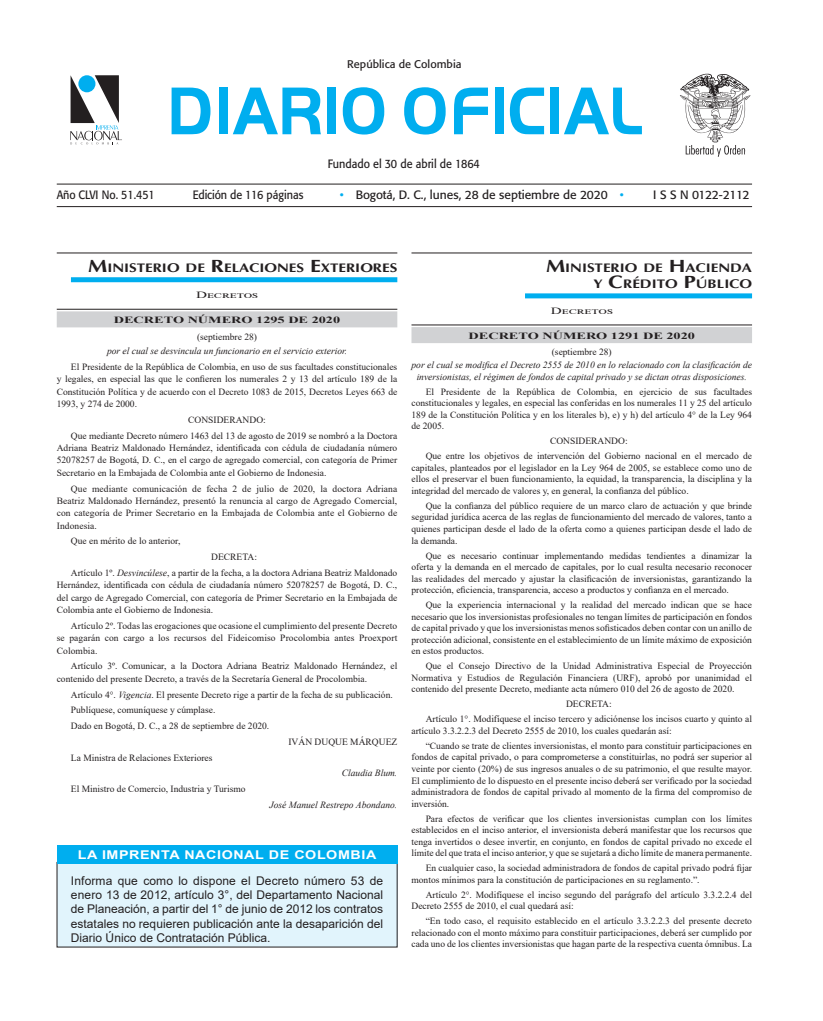
<style>
.page{position:relative;width:823px;height:1021px;background:#fff}
.page>*{position:absolute;margin:0;border:0;box-sizing:border-box;transform-origin:0 0}
.t1{font:700 70px "Handel Got D";color:#00aeef;scale:.9 1}
.t2{font:700 12.6px/16.1px "Ottawa";color:#231f20;text-align:right;scale:1.2 1}
.t3{font:700 12.1px "Arial";letter-spacing:.04em;color:#fff;scale:1.18 1}
.t4{font:12px/14.4px "Arial";color:#231f20;text-align:justify}
.t5{font:12px "Formata";color:#231f20;scale:.9 1}
.t6{font:12px "Formata";color:#231f20}
.t7{font:12px "Formata";letter-spacing:-.04em;color:#231f20}
.t8{font:11px "Formata";color:#231f20}
.t9{font:9.5px/11.5px "Times New Roman";color:#231f20;text-align:justify}
.t10{font:italic 9.5px/11.5px "Times New Roman";color:#231f20;text-align:center}
.t11{font:700 9.5px "Times New Roman";color:#231f20;scale:1.5 1}
.t12{font:9.5px "Times New Roman";color:#231f20;scale:1.6 1}
.s1{color:#00aeef}
.s2{font-size:18px}
.s3{font-style:italic}
</style>
<div class="page">
<svg style="left:680px;top:73px;width:70px;height:84px"></svg>
<hr style="left:57px;top:183px;width:694px;height:1px;background:#231f20">
<hr style="left:57px;top:206px;width:694px;height:1px;background:#231f20">
<svg style="left:70px;top:75px;width:52px;height:69px"></svg>
<div style="left:57px;top:862px;width:340px;height:85px;background:#e1f4fc"></div>
<div style="left:57px;top:845px;width:340px;height:18px;background:#00aeef"></div>
<hr style="left:57px;top:252px;width:340px;height:1px;background:#231f20">
<div style="left:71px;top:277px;width:326px;height:5px;background:#00aeef"></div>
<hr style="left:57px;top:309px;width:340px;height:1px;background:#231f20">
<div style="left:57px;top:311px;width:340px;height:16px;background:#d1d2d4"></div>
<hr style="left:411px;top:252px;width:340px;height:1px;background:#231f20">
<div style="left:524px;top:293px;width:227px;height:5px;background:#00aeef"></div>
<hr style="left:411px;top:325px;width:340px;height:1px;background:#231f20">
<div style="left:411px;top:327px;width:340px;height:16px;background:#d1d2d4"></div>
<p class="t8" style="left:347px;top:59px;width:116px">República de Colombia</p>
<h1 class="t1" style="left:167px;top:69px;width:529px">DIARIO OFICIAL</h1>
<p class="t5" style="left:328px;top:158px;width:170px">Fundado el 30 de abril de 1864</p>
<p class="t5" style="left:57px;top:189px;width:110px">Año CLVI No. 51.451</p>
<p class="t5" style="left:193px;top:189px;width:125px">Edición de 116 páginas</p>
<p class="t6" style="left:339px;top:189px;width:285px"><span class="s1">•</span> Bogotá, D. C., lunes, 28 de septiembre de 2020 <span class="s1">•</span></p>
<p class="t7" style="left:652px;top:189px;width:98px">I S S N 0122-2112</p>
<h2 class="t2" style="left:88px;top:260px;width:259px"><span class="s2">M</span>INISTERIO DE <span class="s2">R</span>ELACIONES <span class="s2">E</span>XTERIORES</h2>
<p class="t12" style="left:196px;top:288px;width:40px">Decretos</p>
<p class="t11" style="left:114px;top:314px;width:152px">DECRETO NÚMERO 1295 DE 2020</p>
<p class="t9" style="left:197px;top:332px;width:61px">(septiembre 28)</p>
<p class="t10" style="left:107px;top:346px;width:241px">por el cual se desvincula un funcionario en el servicio exterior.</p>
<p class="t9" style="left:57px;top:361px;width:342px;line-height:12.4px;text-indent:14px">El Presidente de la República de Colombia, en uso de sus facultades constitucionales y legales, en especial las que le confieren los numerales 2 y 13 del artículo 189 de la Constitución Política y de acuerdo con el Decreto 1083 de 2015, Decretos Leyes 663 de 1993, y 274 de 2000.</p>
<p class="t9" style="left:71px;top:412px;width:328px;line-height:15.8px;text-indent:117px">CONSIDERANDO:<br>Que mediante Decreto número 1463 del 13 de agosto de 2019 se nombró a la Doctora</p>
<p class="t9" style="left:57px;top:441px;width:342px;line-height:12.4px">Adriana Beatriz Maldonado Hernández, identificada con cédula de ciudadanía número 52078257 de Bogotá, D. C., en el cargo de agregado comercial, con categoría de Primer Secretario en la Embajada de Colombia ante el Gobierno de Indonesia.</p>
<p class="t9" style="left:57px;top:482px;width:342px;line-height:12.4px;text-indent:14px">Que mediante comunicación de fecha 2 de julio de 2020, la doctora Adriana Beatriz Maldonado Hernández, presentó la renuncia al cargo de Agregado Comercial, con categoría de Primer Secretario en la Embajada de Colombia ante el Gobierno de Indonesia.</p>
<p class="t9" style="left:71px;top:535px;width:111px">Que en mérito de lo anterior,</p>
<p class="t9" style="left:71px;top:550px;width:328px;line-height:15.8px;text-align:center">DECRETA:<br>Artículo 1º. <span class="s3">Desvincúlese</span>, a partir de la fecha, a la doctora Adriana Beatriz Maldonado</p>
<p class="t9" style="left:57px;top:578px;width:342px;line-height:12.4px">Hernández, identificada con cédula de ciudadanía número 52078257 de Bogotá, D. C., del cargo de Agregado Comercial, con categoría de Primer Secretario en la Embajada de Colombia ante el Gobierno de Indonesia.</p>
<p class="t9" style="left:57px;top:619px;width:342px;line-height:12.4px;text-indent:14px">Artículo 2º. Todas las erogaciones que ocasione el cumplimiento del presente Decreto se pagarán con cargo a los recursos del Fideicomiso Procolombia antes Proexport Colombia.</p>
<p class="t9" style="left:57px;top:659px;width:342px;line-height:12.4px;text-indent:14px">Artículo 3º. Comunicar, a la Doctora Adriana Beatriz Maldonado Hernández, el contenido del presente Decreto, a través de la Secretaría General de Procolombia.</p>
<p class="t9" style="left:71px;top:688px;width:323px">Artículo 4°. <span class="s3">Vigencia</span>. El presente Decreto rige a partir de la fecha de su publicación.</p>
<p class="t9" style="left:71px;top:704px;width:146px">Publíquese, comuníquese y cúmplase.</p>
<p class="t9" style="left:71px;top:719px;width:200px">Dado en Bogotá, D. C., a 28 de septiembre de 2020.</p>
<p class="t9" style="left:288px;top:736px;width:110px">IVÁN DUQUE MÁRQUEZ</p>
<p class="t9" style="left:71px;top:751px;width:143px">La Ministra de Relaciones Exteriores</p>
<p class="t10" style="left:341px;top:768px;width:57px">Claudia Blum.</p>
<p class="t9" style="left:71px;top:784px;width:176px">El Ministro de Comercio, Industria y Turismo</p>
<p class="t10" style="left:269px;top:800px;width:129px">José Manuel Restrepo Abondano.</p>
<p class="t3" style="left:78px;top:847px;width:254px">LA IMPRENTA NACIONAL DE COLOMBIA</p>
<p class="t4" style="left:71px;top:874px;width:313px">Informa que como lo dispone el Decreto número 53 de enero 13 de 2012, artículo 3°, del Departamento Nacional de Planeación, a partir del 1° de junio de 2012 los contratos estatales no requieren publicación ante la desaparición del Diario Único de Contratación Pública.</p>
<h2 class="t2" style="left:545px;top:260px;width:173px"><span class="s2">M</span>INISTERIO DE <span class="s2">H</span>ACIENDA<br>Y <span class="s2">C</span>RÉDITO <span class="s2">P</span>ÚBLICO</h2>
<p class="t12" style="left:550px;top:304px;width:40px">Decretos</p>
<p class="t11" style="left:468px;top:330px;width:152px">DECRETO NÚMERO 1291 DE 2020</p>
<p class="t9" style="left:551px;top:347px;width:61px">(septiembre 28)</p>
<p class="t10" style="left:411px;top:359px;width:342px">por el cual se modifica el Decreto 2555 de 2010 en lo relacionado con la clasificación de inversionistas, el régimen de fondos de capital privado y se dictan otras disposiciones.</p>
<p class="t9" style="left:411px;top:386px;width:342px;text-indent:14px">El Presidente de la República de Colombia, en ejercicio de sus facultades constitucionales y legales, en especial las conferidas en los numerales 11 y 25 del artículo 189 de la Constitución Política y en los literales b), e) y h) del artículo 4° de la Ley 964 de 2005.</p>
<p class="t9" style="left:425px;top:434px;width:328px;line-height:14.9px;text-align:center">CONSIDERANDO:<br>Que entre los objetivos de intervención del Gobierno nacional en el mercado de</p>
<p class="t9" style="left:411px;top:461px;width:342px">capitales, planteados por el legislador en la Ley 964 de 2005, se establece como uno de ellos el preservar el buen funcionamiento, la equidad, la transparencia, la disciplina y la integridad del mercado de valores y, en general, la confianza del público.</p>
<p class="t9" style="left:411px;top:499px;width:342px;text-indent:14px">Que la confianza del público requiere de un marco claro de actuación y que brinde seguridad jurídica acerca de las reglas de funcionamiento del mercado de valores, tanto a quienes participan desde el lado de la oferta como a quienes participan desde el lado de la demanda.</p>
<p class="t9" style="left:411px;top:550px;width:342px;text-indent:14px">Que es necesario continuar implementando medidas tendientes a dinamizar la oferta y la demanda en el mercado de capitales, por lo cual resulta necesario reconocer las realidades del mercado y ajustar la clasificación de inversionistas, garantizando la protección, eficiencia, transparencia, acceso a productos y confianza en el mercado.</p>
<p class="t9" style="left:411px;top:600px;width:342px;text-indent:14px">Que la experiencia internacional y la realidad del mercado indican que se hace necesario que los inversionistas profesionales no tengan límites de participación en fondos de capital privado y que los inversionistas menos sofisticados deben contar con un anillo de protección adicional, consistente en el establecimiento de un límite máximo de exposición en estos productos.</p>
<p class="t9" style="left:411px;top:661px;width:342px;text-indent:14px">Que el Consejo Directivo de la Unidad Administrativa Especial de Proyección Normativa y Estudios de Regulación Financiera (URF), aprobó por unanimidad el contenido del presente Decreto, mediante acta número 010 del 26 de agosto de 2020.</p>
<p class="t9" style="left:425px;top:697px;width:328px;line-height:14.9px;text-align:center">DECRETA:<br>Artículo 1°. Modifíquese el inciso tercero y adiciónense los incisos cuarto y quinto al</p>
<p class="t9" style="left:425px;top:723px;width:328px;line-height:14.9px;text-indent:-14px">artículo 3.3.2.2.3 del Decreto 2555 de 2010, los cuales quedarán así:<br>“Cuando se trate de clientes inversionistas, el monto para constituir participaciones en</p>
<p class="t9" style="left:411px;top:752px;width:342px">fondos de capital privado, o para comprometerse a constituirlas, no podrá ser superior al veinte por ciento (20%) de sus ingresos anuales o de su patrimonio, el que resulte mayor.<br>El cumplimiento de lo dispuesto en el presente inciso deberá ser verificado por la sociedad administradora de fondos de capital privado al momento de la firma del compromiso de inversión.</p>
<p class="t9" style="left:411px;top:812px;width:342px;text-indent:14px">Para efectos de verificar que los clientes inversionistas cumplan con los límites establecidos en el inciso anterior, el inversionista deberá manifestar que los recursos que tenga invertidos o desee invertir, en conjunto, en fondos de capital privado no excede el límite del que trata el inciso anterior, y que se sujetará a dicho límite de manera permanente.</p>
<p class="t9" style="left:411px;top:861px;width:342px;text-indent:14px">En cualquier caso, la sociedad administradora de fondos de capital privado podrá fijar montos mínimos para la constitución de participaciones en su reglamento.”.</p>
<p class="t9" style="left:411px;top:888px;width:342px;text-indent:14px">Artículo 2°. Modifíquese el inciso segundo del parágrafo del artículo 3.3.2.2.4 del<br>Decreto 2555 de 2010, el cual quedará así:</p>
<p class="t9" style="left:411px;top:914px;width:342px;text-indent:14px">“En todo caso, el requisito establecido en el artículo 3.3.2.2.3 del presente decreto relacionado con el monto máximo para constituir participaciones, deberá ser cumplido por cada uno de los clientes inversionistas que hagan parte de la respectiva cuenta ómnibus. La</p>
</div>
